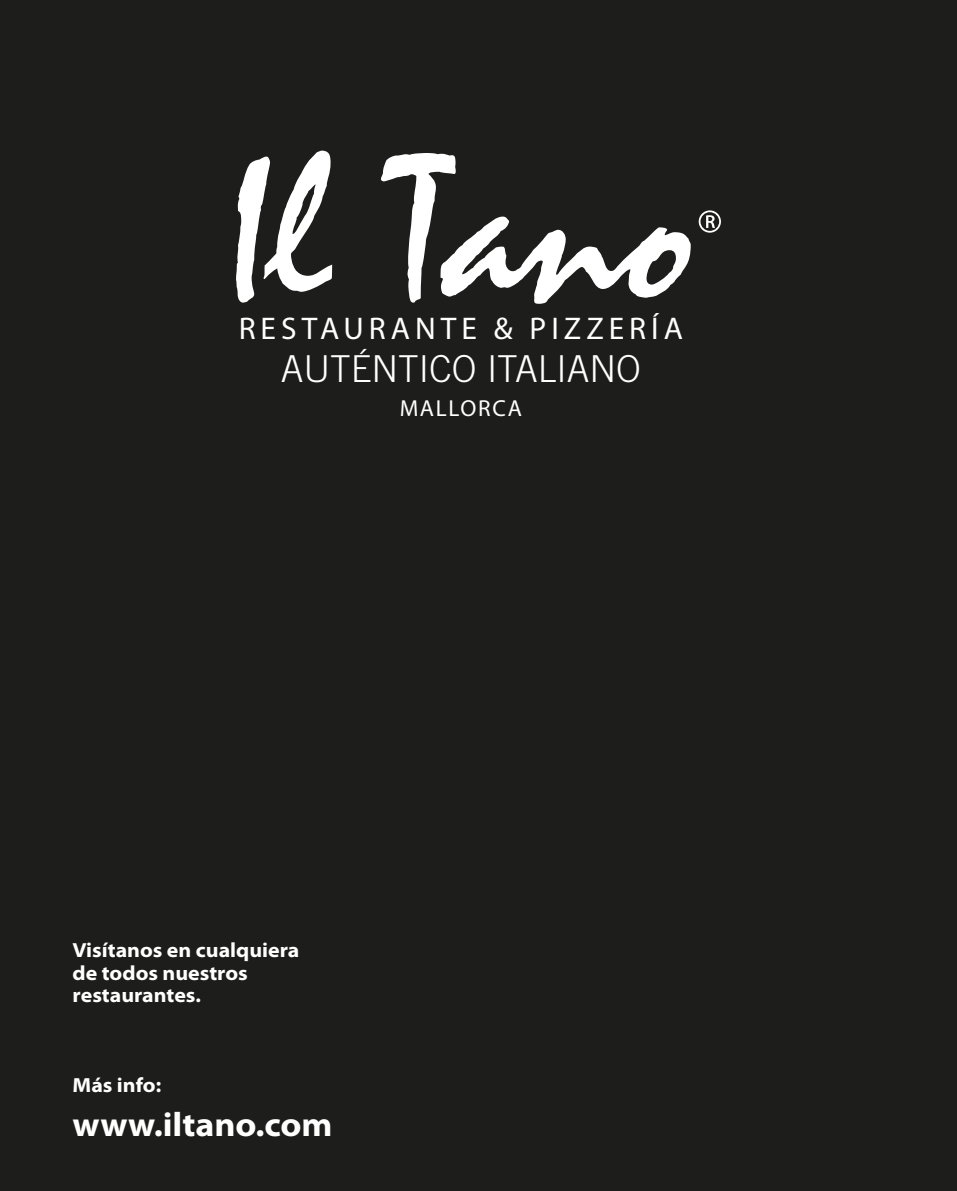
<style>
.page{position:relative;width:957px;height:1191px;background:#1d1d1b}
.page>*{position:absolute;margin:0;border:0;box-sizing:border-box;transform-origin:0 0}
.t1{font:300 37.05px "Trade Gothic LT Std";color:#fff}
.t2{font:700 semi-expanded 33.75px "Myriad Pro";color:#fff}
.t3{font:31.5px "Myriad Pro";letter-spacing:.16em;color:#fff}
.t4{font:23.25px "Myriad Pro";letter-spacing:.075em;color:#fff}
.t5{font:700 semi-expanded 20.4px/22.5px "Myriad Pro";color:#fff}
</style>
<div class="page">
<svg style="left:236px;top:151px;width:96px;height:151px"></svg>
<svg style="left:381px;top:153px;width:310px;height:151px"></svg>
<svg style="left:698px;top:210px;width:23px;height:23px"></svg>
<h3 class="t3" style="left:239px;top:311px;width:446px">RESTAURANTE &amp; PIZZERÍA</h3>
<h1 class="t1" style="left:281px;top:346px;width:362px">AUTÉNTICO ITALIANO</h1>
<p class="t4" style="left:400px;top:395px;width:124px">MALLORCA</p>
<p class="t5" style="left:73px;top:939px;width:228px">Visítanos en cualquiera de todos nuestros restaurantes.</p>
<p class="t5" style="left:73px;top:1074px;width:90px">Más info:</p>
<h2 class="t2" style="left:73px;top:1105px;width:261px">www.iltano.com</h2>
</div>
